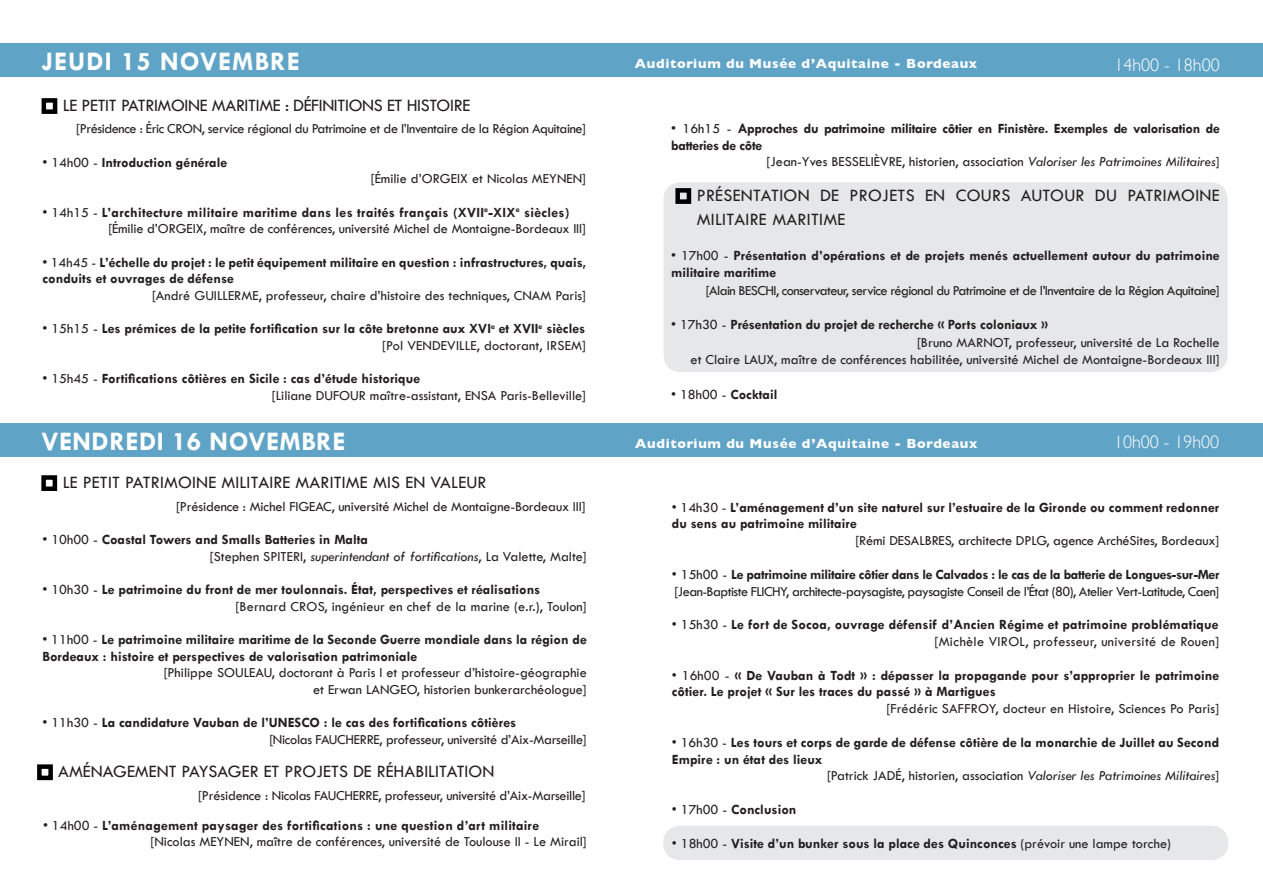
<style>
.page{position:relative;width:1263px;height:893px;background:#fff}
.page>*{position:absolute;margin:0;border:0;box-sizing:border-box;transform-origin:0 0}
.t1{font:700 27px "Tw Cen";letter-spacing:.02em;color:#fff}
.t2{font:700 27px "Tw Cen";letter-spacing:.04em;color:#fff}
.t3{font:18px/24px "Tw Cen";color:#231f20}
.t4{font:18px "Tw Cen";letter-spacing:-.02em;color:#231f20}
.t5{font:300 18px "Gill Sans";color:#fff}
.t6{font:700 14.25px/16.8px "Tw Cen";color:#231f20}
.t7{font:14.25px "Tw Cen";color:#231f20}
.t8{font:14.25px "Tw Cen";letter-spacing:-.04em;color:#231f20}
.t9{font:14.25px "Tw Cen";letter-spacing:-.02em;color:#231f20}
.t10{font:700 14.25px/16.6px "Tw Cen";letter-spacing:-.025em;color:#231f20}
.t11{font:14.25px "Tw Cen";letter-spacing:-.03em;color:#231f20}
.t12{font:700 14.25px "Tw Cen";letter-spacing:-.03em;color:#231f20}
.t13{font:700 14.25px "Tw Cen";letter-spacing:.02em;color:#231f20}
.t14{font:14.25px "Tw Cen";letter-spacing:.02em;color:#231f20}
.t15{font:700 13.5px "Gill Sans";letter-spacing:.05em;color:#fff}
.s1{font-weight:400}
.s2{font-style:italic}
</style>
<div class="page">
<div style="left:663px;top:182px;width:565px;height:190px;background:#e6e7e8;border-radius:17px"></div>
<div style="left:0;top:44px;width:1263px;height:33px;background:#5fa3c6"></div>
<div style="left:42px;top:98px;width:15px;height:16px;border:4px solid #000"></div>
<div style="left:675px;top:188px;width:16px;height:16px;border:4px solid #000"></div>
<div style="left:41px;top:475px;width:16px;height:16px;border:4px solid #000"></div>
<div style="left:37px;top:764px;width:16px;height:16px;border:4px solid #000"></div>
<div style="left:0;top:424px;width:1263px;height:33px;background:#5fa3c6"></div>
<div style="left:663px;top:826px;width:565px;height:34px;background:#e6e7e8;border-radius:17px"></div>
<p class="t2" style="left:42px;top:45px;width:260px">jeudi 15 novembre</p>
<p class="t5" style="left:1114px;top:54px;width:107px">14h00 - 18h00</p>
<p class="t4" style="left:63px;top:94px;width:409px">LE PETIT PATRIMOINE MARITIME : DÉFINITIONS ET HISTOIRE</p>
<p class="t11" style="left:76px;top:120px;width:511px">[Présidence : Éric CRON, service régional du Patrimoine et de l’Inventaire de la Région Aquitaine]</p>
<p class="t6" style="left:43px;top:154px;width:186px"><span class="s1">• 14h00 -</span> Introduction générale</p>
<p class="t7" style="left:371px;top:170px;width:217px">[Émilie d’ORGEIX et Nicolas MEYNEN]</p>
<p class="t13" style="left:43px;top:204px;width:528px"><span class="s1">• 14h15 -</span> L’architecture militaire maritime dans les traités français (XVII <sup>e</sup>-XIX<sup>e</sup> siècles)</p>
<p class="t7" style="left:108px;top:220px;width:479px">[Émilie d’ORGEIX, maître de conférences, université Michel de Montaigne-Bordeaux III]</p>
<p class="t6" style="left:43px;top:253px;width:545px"><span class="s1">• 14h45 -</span> L’échelle du projet : le petit équipement militaire en question : infrastructures, quais, conduits et ouvrages de défense</p>
<p class="t7" style="left:152px;top:287px;width:436px">[André GUILLERME, professeur, chaire d’histoire des techniques, CNAM Paris]</p>
<p class="t6" style="left:43px;top:320px;width:544px"><span class="s1">• 15h15 -</span> Les prémices de la petite fortification sur la côte bretonne aux XVI<sup>e</sup> et XVII <sup>e</sup> siècles</p>
<p class="t7" style="left:382px;top:337px;width:205px">[Pol VENDEVILLE, doctorant, IRSEM]</p>
<p class="t6" style="left:43px;top:370px;width:379px"><span class="s1">• 15h45 -</span> Fortifications côtières en Sicile : cas d’étude historique</p>
<p class="t7" style="left:272px;top:387px;width:316px">[Liliane DUFOUR maître-assistant, ENSA Paris-Belleville]</p>
<p class="t15" style="left:635px;top:56px;width:344px">Auditorium du Musée d’Aquitaine - Bordeaux</p>
<p class="t10" style="left:671px;top:120px;width:550px"><span class="s1">• 16h15 -</span> Approches du patrimoine militaire côtier en Finistère. Exemples de valorisation de batteries de côte</p>
<p class="t7" style="left:767px;top:153px;width:455px">[Jean-Yves BESSELIÈVRE, historien, association <span class="s2">Valoriser les Patrimoines Militaires</span>]</p>
<p class="t3" style="left:697px;top:183px;width:524px">PRÉSENTATION DE PROJETS EN COURS AUTOUR DU PATRIMOINE<br>MILITAIRE MARITIME</p>
<p class="t6" style="left:671px;top:246px;width:550px;line-height:17.4px"><span class="s1">• 17h00 -</span> Présentation d’opérations et de projets menés actuellement autour du patrimoine militaire maritime</p>
<p class="t8" style="left:706px;top:281px;width:515px">[Alain BESCHI, conservateur, service régional du Patrimoine et de l’Inventaire de la Région Aquitaine]</p>
<p class="t6" style="left:671px;top:316px;width:378px"><span class="s1">• 17h30 -</span> Présentation du projet de recherche « Ports coloniaux »</p>
<p class="t7" style="left:917px;top:334px;width:304px">[Bruno MARNOT, professeur, université de La Rochelle</p>
<p class="t7" style="left:691px;top:351px;width:531px">et Claire LAUX, maître de conférences habilitée, université Michel de Montaigne-Bordeaux III]</p>
<p class="t6" style="left:671px;top:386px;width:108px"><span class="s1">• 18h00 -</span> Cocktail</p>
<p class="t1" style="left:41px;top:425px;width:306px">vendredi 16 novembre</p>
<p class="t3" style="left:63px;top:470px;width:425px">LE PETIT PATRIMOINE MILITAIRE MARITIME MIS EN VALEUR</p>
<p class="t7" style="left:176px;top:498px;width:411px">[Présidence : Michel FIGEAC, université Michel de Montaigne-Bordeaux III]</p>
<p class="t6" style="left:43px;top:531px;width:327px"><span class="s1">• 10h00 -</span> Coastal Towers and Smalls Batteries in Malta</p>
<p class="t7" style="left:210px;top:548px;width:378px">[Stephen SPITERI, <span class="s2">superintendant of fortifications</span>, La Valette, Malte]</p>
<p class="t6" style="left:43px;top:581px;width:499px"><span class="s1">• 10h30 -</span> Le patrimoine du front de mer toulonnais. État, perspectives et réalisations</p>
<p class="t7" style="left:235px;top:598px;width:353px">[Bernard CROS, ingénieur en chef de la marine (e.r.), Toulon]</p>
<p class="t6" style="left:43px;top:631px;width:546px"><span class="s1">• 11h00 -</span> Le patrimoine militaire maritime de la Seconde Guerre mondiale dans la région de<br>Bordeaux : histoire et perspectives de valorisation patrimoniale</p>
<p class="t7" style="left:164px;top:664px;width:425px">[Philippe SOULEAU, doctorant à Paris I et professeur d’histoire-géographie</p>
<p class="t7" style="left:313px;top:681px;width:275px">et Erwan LANGEO, historien bunkerarchéologue]</p>
<p class="t6" style="left:43px;top:714px;width:475px"><span class="s1">• 11h30 -</span> La candidature Vauban de l’UNESCO : le cas des fortifications côtières</p>
<p class="t9" style="left:269px;top:731px;width:319px">[Nicolas FAUCHERRE, professeur, université d’Aix-Marseille]</p>
<p class="t3" style="left:58px;top:759px;width:438px">AMÉNAGEMENT PAYSAGER ET PROJETS DE RÉHABILITATION</p>
<p class="t9" style="left:198px;top:787px;width:389px">[Présidence : Nicolas FAUCHERRE, professeur, université d’Aix-Marseille]</p>
<p class="t6" style="left:43px;top:816px;width:498px"><span class="s1">• 14h00 -</span> L’aménagement paysager des fortifications : une question d’art militaire</p>
<p class="t7" style="left:151px;top:833px;width:438px">[Nicolas MEYNEN, maître de conférences, université de Toulouse II - Le Mirail]</p>
<p class="t15" style="left:635px;top:435px;width:344px">Auditorium du Musée d’Aquitaine - Bordeaux</p>
<p class="t5" style="left:1114px;top:432px;width:107px">10h00 - 19h00</p>
<p class="t6" style="left:672px;top:498px;width:549px"><span class="s1">• 14h30 -</span> L’aménagement d’un site naturel sur l’estuaire de la Gironde ou comment redonner du sens au patrimoine militaire</p>
<p class="t7" style="left:855px;top:532px;width:365px">[Rémi DESALBRES, architecte DPLG, agence ArchéSites, Bordeaux]</p>
<p class="t12" style="left:672px;top:566px;width:549px"><span class="s1">• 15h00 -</span> Le patrimoine militaire côtier dans le Calvados : le cas de la batterie de Longues-sur-Mer</p>
<p class="t8" style="left:675px;top:582px;width:546px">[Jean-Baptiste FLICHY, architecte-paysagiste, paysagiste Conseil de l’État (80), Atelier Vert-Latitude, Caen]</p>
<p class="t6" style="left:672px;top:616px;width:548px"><span class="s1">• 15h30 -</span> Le fort de Socoa, ouvrage défensif d’Ancien Régime et patrimoine problématique</p>
<p class="t14" style="left:934px;top:633px;width:286px">[Michèle VIROL, professeur, université de Rouen]</p>
<p class="t6" style="left:672px;top:666px;width:549px"><span class="s1">• 16h00 -</span> « De Vauban à Todt » : dépasser la propagande pour s’approprier le patrimoine côtier. Le projet « Sur les traces du passé » à Martigues</p>
<p class="t7" style="left:886px;top:700px;width:334px">[Frédéric SAFFROY, docteur en Histoire, Sciences Po Paris]</p>
<p class="t6" style="left:672px;top:733px;width:549px"><span class="s1">• 16h30 -</span> Les tours et corps de garde de défense côtière de la monarchie de Juillet au Second<br>Empire : un état des lieux</p>
<p class="t7" style="left:827px;top:767px;width:394px">[Patrick JADÉ, historien, association <span class="s2">Valoriser les Patrimoines Militaires</span>]</p>
<p class="t6" style="left:672px;top:801px;width:126px"><span class="s1">• 17h00 -</span> Conclusion</p>
<p class="t6" style="left:672px;top:834px;width:501px"><span class="s1">• 18h00 -</span> Visite d’un bunker sous la place des Quinconces <span class="s1">(prévoir une lampe torche)</span></p>
</div>
